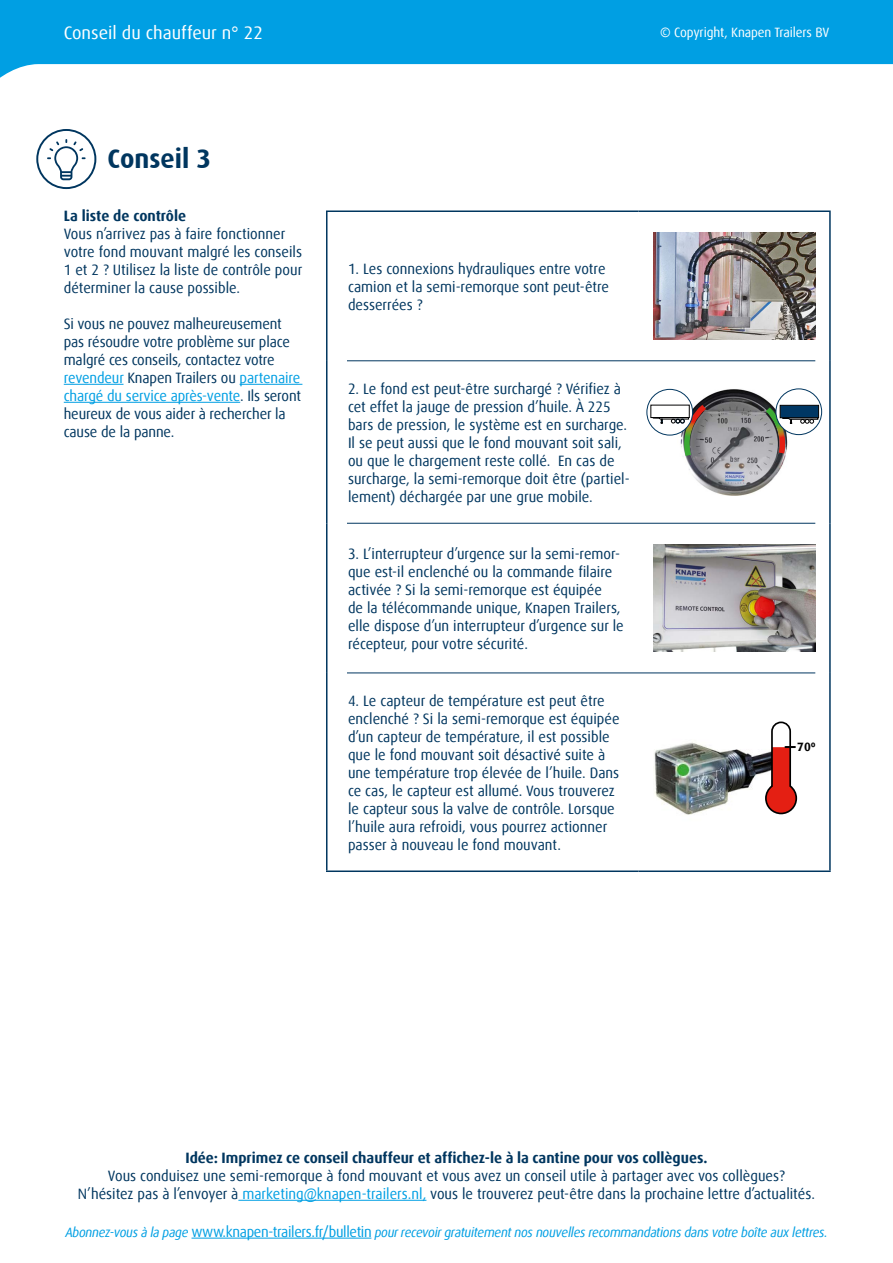
<style>
.page{position:relative;width:893px;height:1263px;background:#fff}
.page>*{position:absolute;margin:0;border:0;box-sizing:border-box;transform-origin:0 0}
.t1{font:700 27px "Dax";color:#00365f;scale:.96 1}
.t2{font:18px "Dax Offc Pro";color:#fff}
.t3{font:15px/18px "Dax Offc Pro";color:#00365f;scale:.96 1}
.t4{font:700 15px "Dax Offc Pro";color:#00365f;scale:.96 1}
.t5{font:italic 13.5px "Dax Offc Pro";letter-spacing:-.025em;color:#009fe3;scale:.96 1}
.t6{font:13.5px "Dax Offc Pro";letter-spacing:-.01em;color:#fff;scale:.96 1}
.t7{font:700 12px "Dax Offc Pro";color:#000}
.s1{color:#009fe3}
.s2{font-style:normal;font-size:15px}
</style>
<div class="page">
<svg style="left:0;top:0;width:893px;height:78px;fill:#009fe3"></svg>
<svg style="left:36px;top:129px;width:60px;height:60px"></svg>
<hr style="left:64px;top:384px;width:60px;height:1px;background:#009fe3">
<hr style="left:240px;top:384px;width:62px;height:1px;background:#009fe3">
<hr style="left:64px;top:402px;width:176px;height:1px;background:#009fe3">
<svg style="left:327px;top:212px;width:496px;height:658px"></svg>
<hr style="left:326px;top:210px;width:313px;height:2px;background:#00365f">
<hr style="left:639px;top:210px;width:192px;height:2px;background:#00365f">
<hr style="left:829px;top:212px;width:2px;height:149px;background:#00365f">
<hr style="left:829px;top:361px;width:2px;height:162px;background:#00365f">
<hr style="left:829px;top:523px;width:2px;height:150px;background:#00365f">
<hr style="left:829px;top:673px;width:2px;height:197px;background:#00365f">
<hr style="left:326px;top:870px;width:313px;height:2px;background:#00365f">
<hr style="left:639px;top:870px;width:192px;height:2px;background:#00365f">
<hr style="left:326px;top:212px;width:1px;height:149px;background:#00365f">
<hr style="left:326px;top:361px;width:1px;height:162px;background:#00365f">
<hr style="left:326px;top:523px;width:1px;height:150px;background:#00365f">
<hr style="left:326px;top:673px;width:1px;height:197px;background:#00365f">
<img style="left:653px;top:232px;width:162px;height:108px">
<img style="left:678px;top:389px;width:113px;height:106px">
<svg style="left:647px;top:389px;width:46px;height:46px"></svg>
<div style="left:647px;top:389px;width:46px;height:46px;border:1px solid #00365f;border-radius:50%"></div>
<svg style="left:650px;top:399px;width:62px;height:63px"></svg>
<div style="left:776px;top:389px;width:46px;height:46px;background:#fff;border-radius:50%"></div>
<div style="left:776px;top:389px;width:46px;height:46px;border:1px solid #00365f;border-radius:50%"></div>
<svg style="left:760px;top:402px;width:58px;height:57px"></svg>
<div style="left:780px;top:405px;width:39px;height:13px;background:#003764"></div>
<div style="left:780px;top:405px;width:39px;height:13px;border:1px solid #020203"></div>
<img style="left:653px;top:544px;width:162px;height:108px">
<img style="left:653px;top:731px;width:120px;height:92px">
<svg style="left:764px;top:721px;width:34px;height:94px"></svg>
<hr style="left:347px;top:360px;width:468px;height:1px;background:#00365f">
<hr style="left:347px;top:523px;width:468px;height:1px;background:#00365f">
<hr style="left:347px;top:673px;width:468px;height:1px;background:#00365f">
<hr style="left:191px;top:1238px;width:180px;height:1px;background:#009fe3">
<hr style="left:238px;top:1200px;width:188px;height:1px;background:#009fe3">
<p class="t2" style="left:64px;top:21px;width:201px">Conseil du chauffeur n° 22</p>
<h1 class="t1" style="left:107px;top:143px;width:109px">Conseil 3</h1>
<p class="t4" style="left:64px;top:206px;width:129px">La liste de contrôle</p>
<p class="t3" style="left:64px;top:225px;width:250px">Vous n’arrivez pas à faire fonctionner votre fond mouvant malgré les conseils 1 et 2 ? Utilisez la liste de contrôle pour déterminer la cause possible.</p>
<p class="t3" style="left:64px;top:315px;width:249px">Si vous ne pouvez malheureusement pas résoudre votre problème sur place malgré ces conseils, contactez votre <span class="s1">revendeur</span> Knapen Trailers ou <span class="s1">partenaire chargé du service après-vente</span>. Ils seront heureux de vous aider à rechercher la cause de la panne.</p>
<p class="t6" style="left:660px;top:24px;width:177px">© Copyright, Knapen Trailers BV</p>
<p class="t3" style="left:348px;top:260px;width:274px">1. Les connexions hydrauliques entre votre camion et la semi-remorque sont peut-être desserrées ?</p>
<p class="t3" style="left:348px;top:380px;width:295px">2. Le fond est peut-être surchargé ? Vérifiez à cet effet la jauge de pression d’huile. À 225 bars de pression, le système est en surcharge.<br>Il se peut aussi que le fond mouvant soit sali, ou que le chargement reste collé. En cas de surcharge, la semi-remorque doit être (partiel&shy;lement) déchargée par une grue mobile.</p>
<p class="t3" style="left:348px;top:545px;width:289px">3. L’interrupteur d’urgence sur la semi-remor&shy;que est-il enclenché ou la commande filaire activée ? Si la semi-remorque est équipée<br>de la télécommande unique, Knapen Trailers, elle dispose d’un interrupteur d’urgence sur le récepteur, pour votre sécurité.</p>
<p class="t3" style="left:348px;top:692px;width:284px">4. Le capteur de température est peut être enclenché ? Si la semi-remorque est équipée d’un capteur de température, il est possible que le fond mouvant soit désactivé suite à une température trop élevée de l’huile. Dans ce cas, le capteur est allumé. Vous trouverez le capteur sous la valve de contrôle. Lorsque l’huile aura refroidi, vous pourrez actionner passer à nouveau le fond mouvant.</p>
<p class="t7" style="left:797px;top:739px;width:20px">70º</p>
<p class="t4" style="left:185px;top:1148px;width:545px">Idée: Imprimez ce conseil chauffeur et affichez-le à la cantine pour vos collègues.</p>
<p class="t3" style="left:78px;top:1167px;width:769px;text-align:center">Vous conduisez une semi-remorque à fond mouvant et vous avez un conseil utile à partager avec vos collègues?<br>N’hésitez pas à l’envoyer à <span class="s1">marketing@knapen-trailers.nl,</span> vous le trouverez peut-être dans la prochaine lettre d’actualités.</p>
<p class="t5" style="left:65px;top:1223px;width:796px">Abonnez-vous à la page <span class="s2">www.knapen-trailers.fr/bulletin</span> pour recevoir gratuitement nos nouvelles recommandations dans votre boîte aux lettres.</p>
</div>
